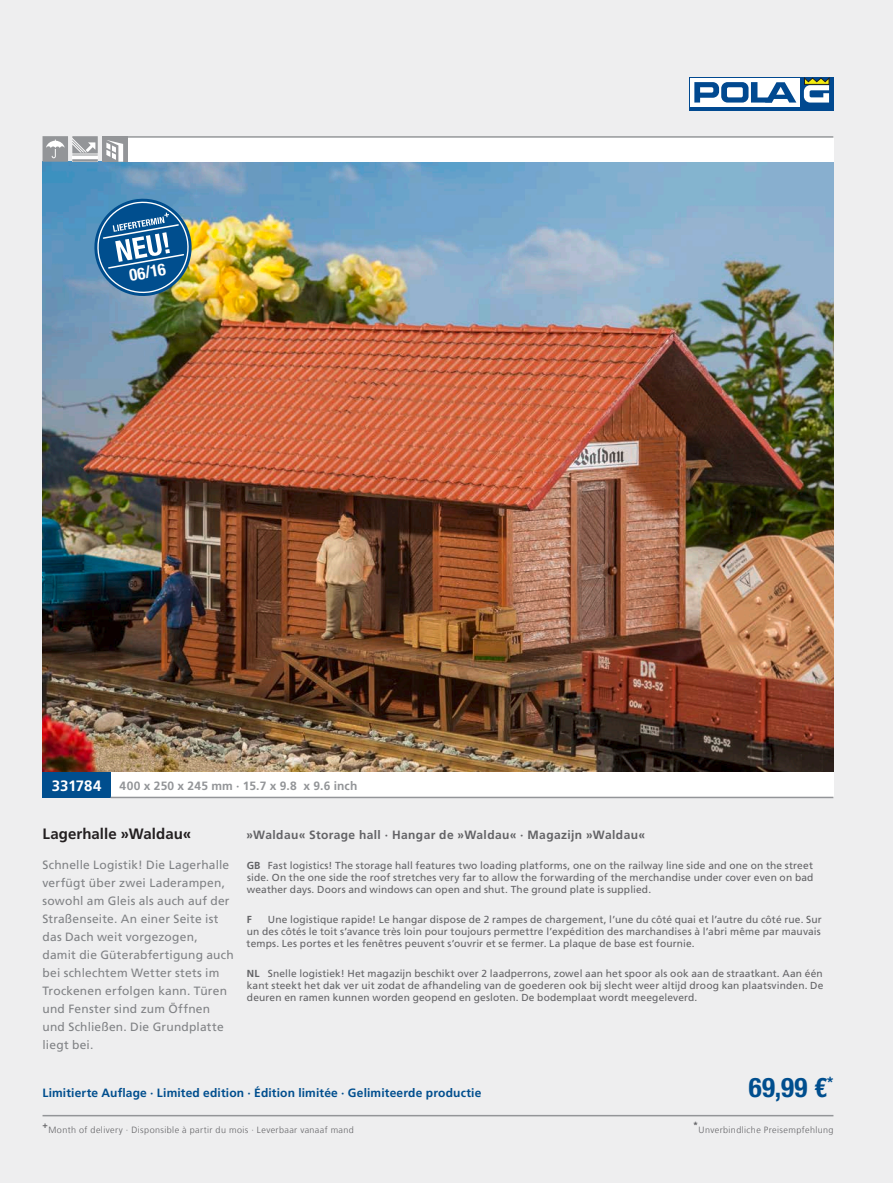
<style>
.page{position:relative;width:893px;height:1183px;background:#fff}
.page>*{position:absolute;margin:0;border:0;box-sizing:border-box;transform-origin:0 0}
.t1{font:700 condensed 27px "Helvetica Neue LT Std";color:#004e8e}
.t2{font:700 condensed 16.5px "Helvetica Neue LT Std";color:#fff}
.t3{font:700 15px "Frutiger LT Com";color:#231f20}
.t4{font:12px/18px "Frutiger LT Com";letter-spacing:.015em;color:#808285}
.t5{font:700 12px "Frutiger LT Com";letter-spacing:.015em;color:#004e8e}
.t6{font:700 12px "Frutiger LT Com";letter-spacing:.03em;color:#636366}
.t7{font:700 12px "Frutiger LT Com";letter-spacing:.015em;color:#939598}
.t8{font:10.2px/12px "Frutiger LT Com";letter-spacing:.015em;color:#636366;text-align:justify}
.t9{font:700 10.2px "Frutiger LT Com";color:#636366}
.t10{font:300 9px "Frutiger LT Com";letter-spacing:.045em;color:#636366}
.t11{font:700 9px "Frutiger LT Com";color:#636366}
.s1{font-size:15px;color:#fff}
.s2{font-weight:700}
</style>
<div class="page">
<div style="left:0;top:0;width:893px;height:1182px;background:#eeeeef"></div>
<div style="left:689px;top:77px;width:144px;height:34px;background:#014990"></div>
<div style="left:690px;top:78px;width:109px;height:29px;background:#fff"></div>
<svg style="left:694px;top:82px;width:102px;height:20px"></svg>
<svg style="left:803px;top:77px;width:27px;height:25px"></svg>
<hr style="left:43px;top:1114px;width:790px;height:2px;background:#939598">
<img style="left:43px;top:162px;width:790px;height:610px">
<div style="left:121px;top:136px;width:712px;height:26px;background:#fff"></div>
<hr style="left:121px;top:136px;width:712px;height:2px;background:#939598">
<div style="left:43px;top:772px;width:68px;height:26px;background:#004e8e"></div>
<div style="left:111px;top:772px;width:722px;height:26px;background:#fff"></div>
<hr style="left:111px;top:796px;width:722px;height:2px;background:#939598">
<svg style="left:94px;top:199px;width:98px;height:97px;background:#427ba2"></svg>
<svg style="left:43px;top:136px;width:55px;height:26px"></svg>
<div style="left:102px;top:136px;width:26px;height:26px;background:#939598"></div>
<svg style="left:106px;top:140px;width:17px;height:22px"></svg>
<h2 class="t2" style="left:128px;top:265px;width:38px;rotate:-10deg">06/16</h2>
<p class="t7" style="left:52px;top:778px;width:307px"><span class="s1">331784</span> 400 x 250 x 245 mm · 15.7 x 9.8 x 9.6 inch</p>
<h3 class="t3" style="left:43px;top:824px;width:150px">Lagerhalle »Waldau«</h3>
<p class="t4" style="left:43px;top:855px;width:193px">Schnelle Logistik! Die Lagerhalle verfügt über zwei Laderampen, sowohl am Gleis als auch auf der<br>Straßenseite. An einer Seite ist das Dach weit vorgezogen, damit die Güterabfertigung auch bei schlechtem Wetter stets im<br>Trockenen erfolgen kann. Türen und Fenster sind zum Öffnen und Schließen. Die Grundplatte liegt bei.</p>
<p class="t6" style="left:246px;top:827px;width:400px">»Waldau« Storage hall · Hangar de »Waldau« · Magazijn »Waldau«</p>
<p class="t8" style="left:247px;top:859px;width:568px"><span class="s2">GB</span> Fast logistics! The storage hall features two loading platforms, one on the railway line side and one on the street side. On the one side the roof stretches very far to allow the forwarding of the merchandise under cover even on bad weather days. Doors and windows can open and shut. The ground plate is supplied.</p>
<p class="t9" style="left:247px;top:913px;width:7px">F</p>
<p class="t8" style="left:247px;top:913px;width:577px;text-indent:21px">Une logistique rapide! Le hangar dispose de 2 rampes de chargement, l’une du côté quai et l’autre du côté rue. Sur un des côtés le toit s’avance très loin pour toujours permettre l’expédition des marchandises à l’abri même par mauvais temps. Les portes et les fenêtres peuvent s’ouvrir et se fermer. La plaque de base est fournie.</p>
<p class="t8" style="left:247px;top:967px;width:578px"><span class="s2">NL</span> Snelle logistiek! Het magazijn beschikt over 2 laadperrons, zowel aan het spoor als ook aan de straatkant. Aan één kant steekt het dak ver uit zodat de afhandeling van de goederen ook bij slecht weer altijd droog kan plaatsvinden. De deuren en ramen kunnen worden geopend en gesloten. De bodemplaat wordt meegeleverd.</p>
<p class="t5" style="left:43px;top:1085px;width:440px">Limitierte Auflage · Limited edition · Édition limitée · Gelimiteerde productie</p>
<p class="t11" style="left:43px;top:1119px;width:7px">+</p>
<p class="t10" style="left:48px;top:1124px;width:307px">Month of delivery · Disponsible à partir du mois · Leverbaar vanaaf mand</p>
<h1 class="t1" style="left:749px;top:1070px;width:86px">69,99 €<sup>*</sup></h1>
<p class="t11" style="left:693px;top:1119px;width:7px">*</p>
<p class="t10" style="left:699px;top:1124px;width:136px">Unverbindliche Preisempfehlung</p>
</div>
